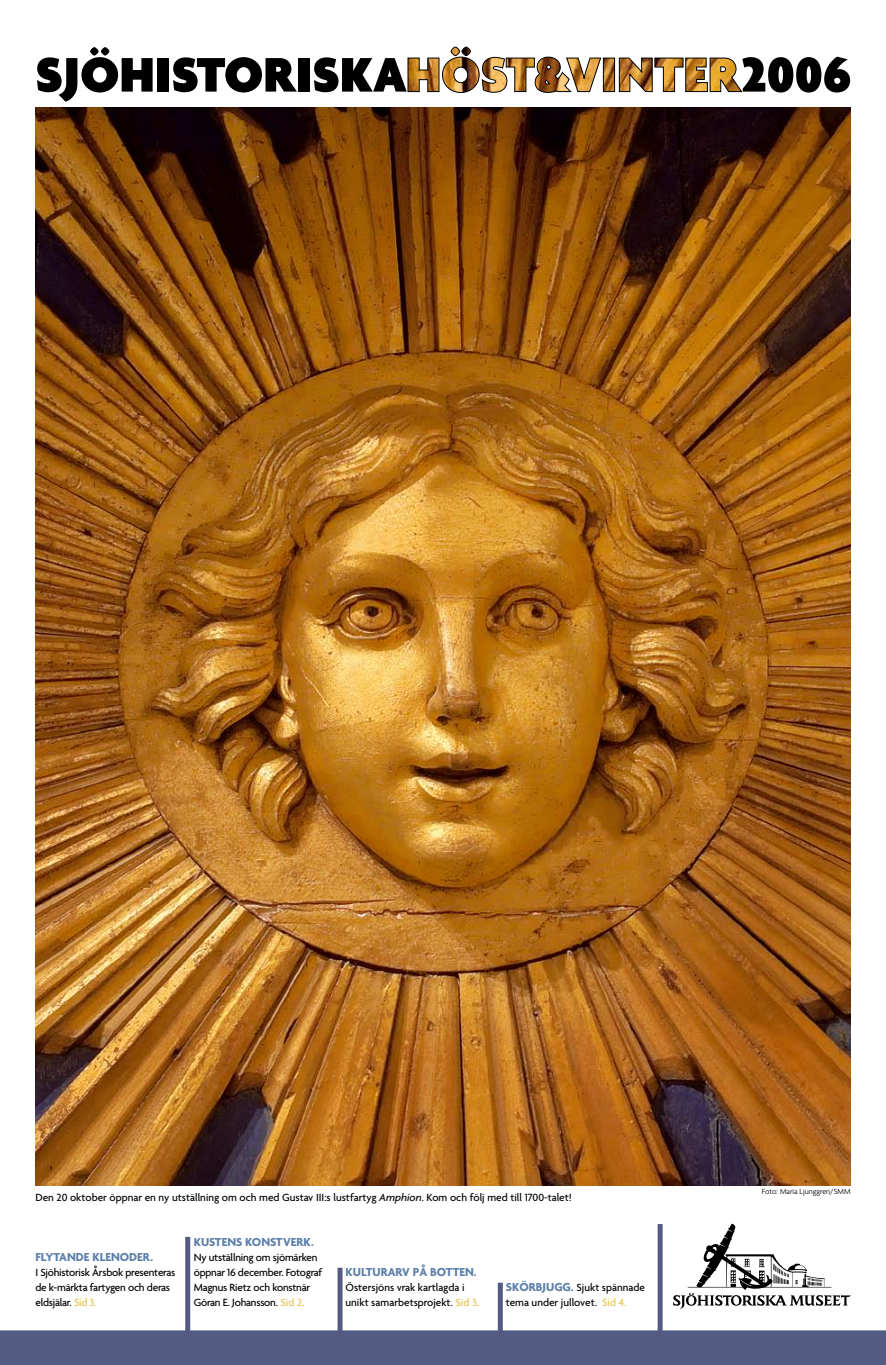
<style>
.page{position:relative;width:886px;height:1365px;background:#fff}
.page>*{position:absolute;margin:0;border:0;box-sizing:border-box;transform-origin:0 0}
.t1{font:900 52.5px "Agenda";letter-spacing:.005em;color:#000}
.t2{font:700 12.5px "Agenda";color:#5d80aa}
.t3{font:500 11.25px/15px "Agenda";color:#000}
.t4{font:500 11.25px/15px "Agenda";letter-spacing:-.02em;color:#000}
.t5{font:300 8px "Agenda";color:#000}
.s1{font-style:italic}
.s2{color:#e5c34c}
.s3{color:#e29f40}
.s4{font-weight:700;font-size:12.5px;color:#5d80aa}
</style>
<div class="page">
<div style="left:337px;top:1267px;width:5px;height:84px;background:#535b83"></div>
<div style="left:657px;top:1223px;width:5px;height:120px;background:#535b83"></div>
<div style="left:0;top:1330px;width:886px;height:34px;background:#535b83"></div>
<svg style="left:673px;top:1223px;width:177px;height:85px"></svg>
<div style="left:185px;top:1236px;width:5px;height:105px;background:#535b83"></div>
<div style="left:498px;top:1282px;width:5px;height:69px;background:#535b83"></div>
<img style="left:35px;top:107px;width:815px;height:1078px">
<img style="left:408px;top:47px;width:334px;height:46px">
<h1 class="t1" style="left:35px;top:42px;width:373px">SJÖHISTORISKA</h1>
<h1 class="t1" style="left:741px;top:42px;width:111px">2006</h1>
<p class="t3" style="left:35px;top:1189px;width:538px">Den 20 oktober öppnar en ny utställning om och med Gustav III:s lustfartyg <span class="s1">Amphion</span>. Kom och följ med till 1700-talet!</p>
<p class="t2" style="left:194px;top:1233px;width:122px">KUSTENS KONSTVERK.</p>
<p class="t4" style="left:194px;top:1249px;width:130px">Ny utställning om sjömärken öppnar 16 december. Fotograf<br>Magnus Rietz och konstnär<br>Göran E. Johansson. <span class="s2">Sid 2</span><span class="s3">.</span></p>
<p class="t2" style="left:35px;top:1248px;width:119px">FLYTANDE KLENODER.</p>
<p class="t4" style="left:35px;top:1264px;width:141px">I Sjöhistorisk Årsbok presenteras de k-märkta fartygen och deras eldsjälar. <span class="s2">Sid 3.</span></p>
<p class="t2" style="left:346px;top:1263px;width:132px">KULTURARV PÅ BOTTEN.</p>
<p class="t3" style="left:346px;top:1279px;width:135px">Östersjöns vrak kartlagda i unikt samarbetsprojekt. <span class="s2">Sid 3</span><span class="s3">.</span></p>
<p class="t3" style="left:506px;top:1279px;width:141px"><span class="s4">SKÖRBJUGG.</span> Sjukt spännade tema under jullovet. <span class="s2">Sid 4.</span></p>
<p class="t5" style="left:762px;top:1186px;width:90px">Foto: Maria Ljunggren/SMM</p>
</div>
